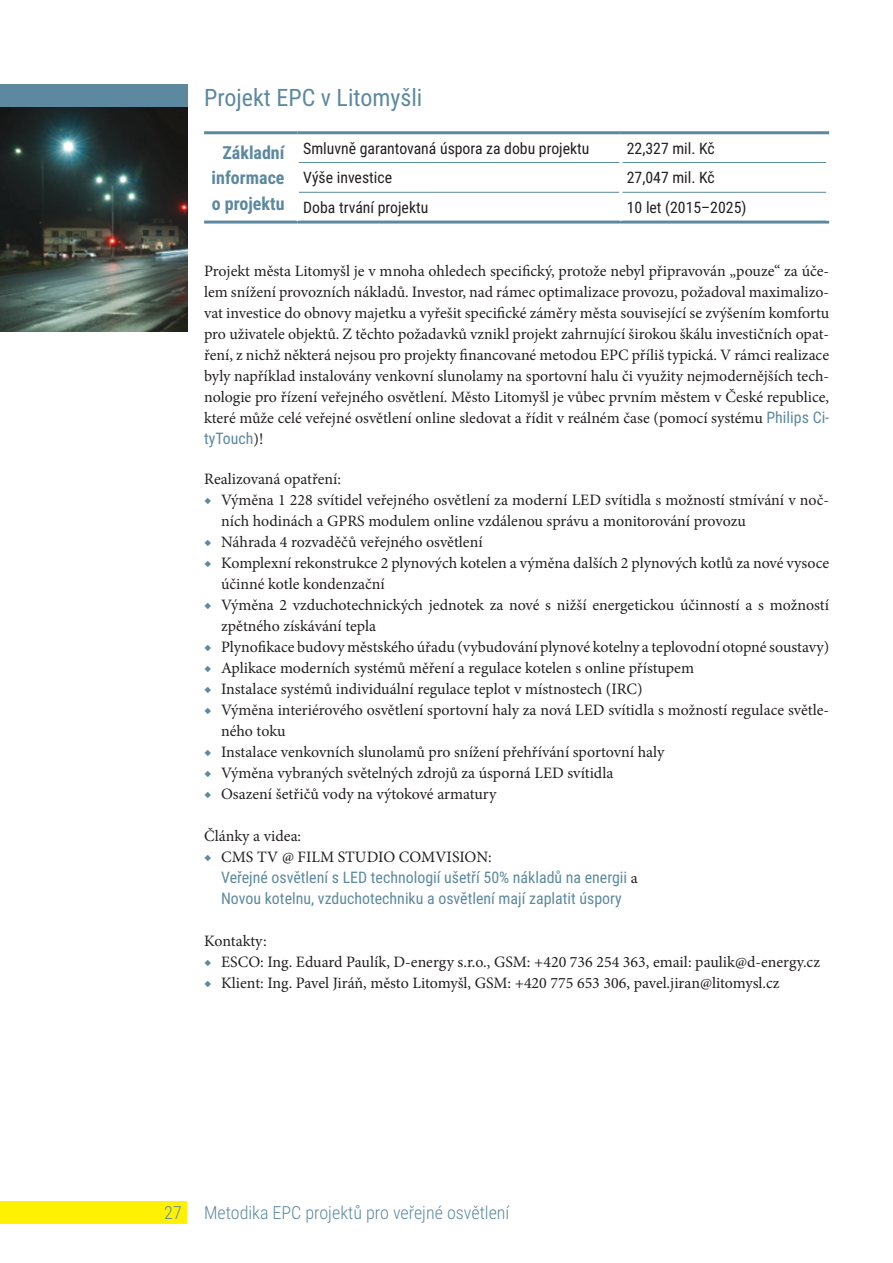
<style>
.page{position:relative;width:893px;height:1263px;background:#fff}
.page>*{position:absolute;margin:0;border:0;box-sizing:border-box;transform-origin:0 0}
.t1{font:24px "Roboto Condensed";color:#5c899f}
.t2{font:300 18px "Roboto Condensed";color:#5c899f}
.t3{font:700 18px/25.5px "Roboto Condensed";color:#5c899f;text-align:center}
.t4{font:15.9px/21px "Minion Pro";color:#231f20}
.t5{font:15.9px/21px "Roboto Condensed";color:#5c899f}
.t6{font:15.75px "Roboto Condensed";color:#231f20}
.s1{font-family:"Roboto Condensed";color:#5c899f}
.s2{font-family:"Minion Pro";color:#231f20}
.s3{color:#5c899f}
</style>
<div class="page">
<div style="left:0;top:1201px;width:187px;height:23px;background:#fff101"></div>
<hr style="left:299px;top:162px;width:320px;height:1px;background:#5c899f">
<hr style="left:622px;top:162px;width:204px;height:1px;background:#5c899f">
<hr style="left:299px;top:192px;width:320px;height:1px;background:#5c899f">
<hr style="left:622px;top:192px;width:204px;height:1px;background:#5c899f">
<hr style="left:204px;top:221px;width:93px;height:3px;background:#5c899f">
<hr style="left:297px;top:221px;width:324px;height:3px;background:#5c899f">
<hr style="left:621px;top:221px;width:208px;height:3px;background:#5c899f">
<hr style="left:204px;top:131px;width:93px;height:3px;background:#5c899f">
<hr style="left:297px;top:131px;width:324px;height:3px;background:#5c899f">
<hr style="left:621px;top:131px;width:208px;height:3px;background:#5c899f">
<img style="left:0;top:106px;width:187px;height:226px">
<div style="left:0;top:84px;width:187px;height:22px;background:#5c899f"></div>
<h1 class="t1" style="left:204px;top:81px;width:220px">Projekt EPC v Litomyšli</h1>
<p class="t3" style="left:212px;top:139px;width:74px">Základní informace o projektu</p>
<p class="t6" style="left:303px;top:137px;width:288px">Smluvně garantovaná úspora za dobu projektu</p>
<p class="t6" style="left:627px;top:137px;width:90px">22,327 mil. Kč</p>
<p class="t6" style="left:303px;top:167px;width:90px">Výše investice</p>
<p class="t6" style="left:627px;top:167px;width:90px">27,047 mil. Kč</p>
<p class="t6" style="left:303px;top:196px;width:127px">Doba trvání projektu</p>
<p class="t6" style="left:627px;top:196px;width:121px">10 let (2015–2025)</p>
<p class="t4" style="left:204px;top:260px;width:627px;text-align:justify">Projekt města Litomyšl je v mnoha ohledech specifický, protože nebyl připravován „pouze“ za úče&shy;lem snížení provozních nákladů. Investor, nad rámec optimalizace provozu, požadoval maximalizo&shy;vat investice do obnovy majetku a vyřešit specifické záměry města související se zvýšením komfortu pro uživatele objektů. Z těchto požadavků vznikl projekt zahrnující širokou škálu investičních opat&shy;ření, z nichž některá nejsou pro projekty financované metodou EPC příliš typická. V rámci realizace byly například instalovány venkovní slunolamy na sportovní halu či využity nejmodernějších tech&shy;nologie pro řízení veřejného osvětlení. Město Litomyšl je vůbec prvním městem v České republice, které může celé veřejné osvětlení online sledovat a řídit v reálném čase (pomocí systému <span class="s1">Philips Ci-</span></p>
<p class="t5" style="left:204px;top:427px;width:61px">tyTouch<span class="s2">)!</span></p>
<p class="t4" style="left:204px;top:469px;width:139px">Realizovaná opatření:</p>
<p class="t4" style="left:221px;top:490px;width:610px;text-indent:-17px"><span class="s3">◆</span> Výměna 1 228 svítidel veřejného osvětlení za moderní LED svítidla s možností stmívání v noč&shy;ních hodinách a GPRS modulem online vzdálenou správu a monitorování provozu</p>
<p class="t4" style="left:204px;top:532px;width:280px"><span class="s3">◆</span> Náhrada 4 rozvaděčů veřejného osvětlení</p>
<p class="t4" style="left:221px;top:553px;width:610px;text-indent:-17px"><span class="s3">◆</span> Komplexní rekonstrukce 2 plynových kotelen a výměna dalších 2 plynových kotlů za nové vysoce účinné kotle kondenzační</p>
<p class="t4" style="left:221px;top:595px;width:610px;text-indent:-17px"><span class="s3">◆</span> Výměna 2 vzduchotechnických jednotek za nové s nižší energetickou účinností a s možností zpětného získávání tepla</p>
<p class="t4" style="left:204px;top:637px;width:627px"><span class="s3">◆</span> Plynofikace budovy městského úřadu (vybudování plynové kotelny a teplovodní otopné soustavy)</p>
<p class="t4" style="left:204px;top:658px;width:491px"><span class="s3">◆</span> Aplikace moderních systémů měření a regulace kotelen s online přístupem</p>
<p class="t4" style="left:204px;top:679px;width:440px"><span class="s3">◆</span> Instalace systémů individuální regulace teplot v místnostech (IRC)</p>
<p class="t4" style="left:221px;top:700px;width:610px;text-indent:-17px"><span class="s3">◆</span> Výměna interiérového osvětlení sportovní haly za nová LED svítidla s možností regulace světle&shy;ného toku</p>
<p class="t4" style="left:204px;top:742px;width:462px"><span class="s3">◆</span> Instalace venkovních slunolamů pro snížení přehřívání sportovní haly</p>
<p class="t4" style="left:204px;top:763px;width:411px"><span class="s3">◆</span> Výměna vybraných světelných zdrojů za úsporná LED svítidla</p>
<p class="t4" style="left:204px;top:784px;width:294px"><span class="s3">◆</span> Osazení šetřičů vody na výtokové armatury</p>
<p class="t4" style="left:204px;top:826px;width:99px">Články a videa:</p>
<p class="t4" style="left:204px;top:847px;width:289px"><span class="s3">◆</span> CMS TV @ FILM STUDIO COMVISION:</p>
<p class="t5" style="left:221px;top:867px;width:418px">Veřejné osvětlení s LED technologií ušetří 50% nákladů na energii <span class="s2">a<br></span>Novou kotelnu, vzduchotechniku a osvětlení mají zaplatit úspory</p>
<p class="t4" style="left:204px;top:931px;width:64px">Kontakty:</p>
<p class="t4" style="left:204px;top:952px;width:617px"><span class="s3">◆</span> ESCO: Ing. Eduard Paulík, D-energy s.r.o., GSM: +420 736 254 363, email: paulik@d-energy.cz</p>
<p class="t4" style="left:204px;top:973px;width:577px"><span class="s3">◆</span> Klient: Ing. Pavel Jiráň, město Litomyšl, GSM: +420 775 653 306, pavel.jiran@litomysl.cz</p>
<p class="t2" style="left:164px;top:1200px;width:347px">27 Metodika EPC projektů pro veřejné osvětlení</p>
</div>
